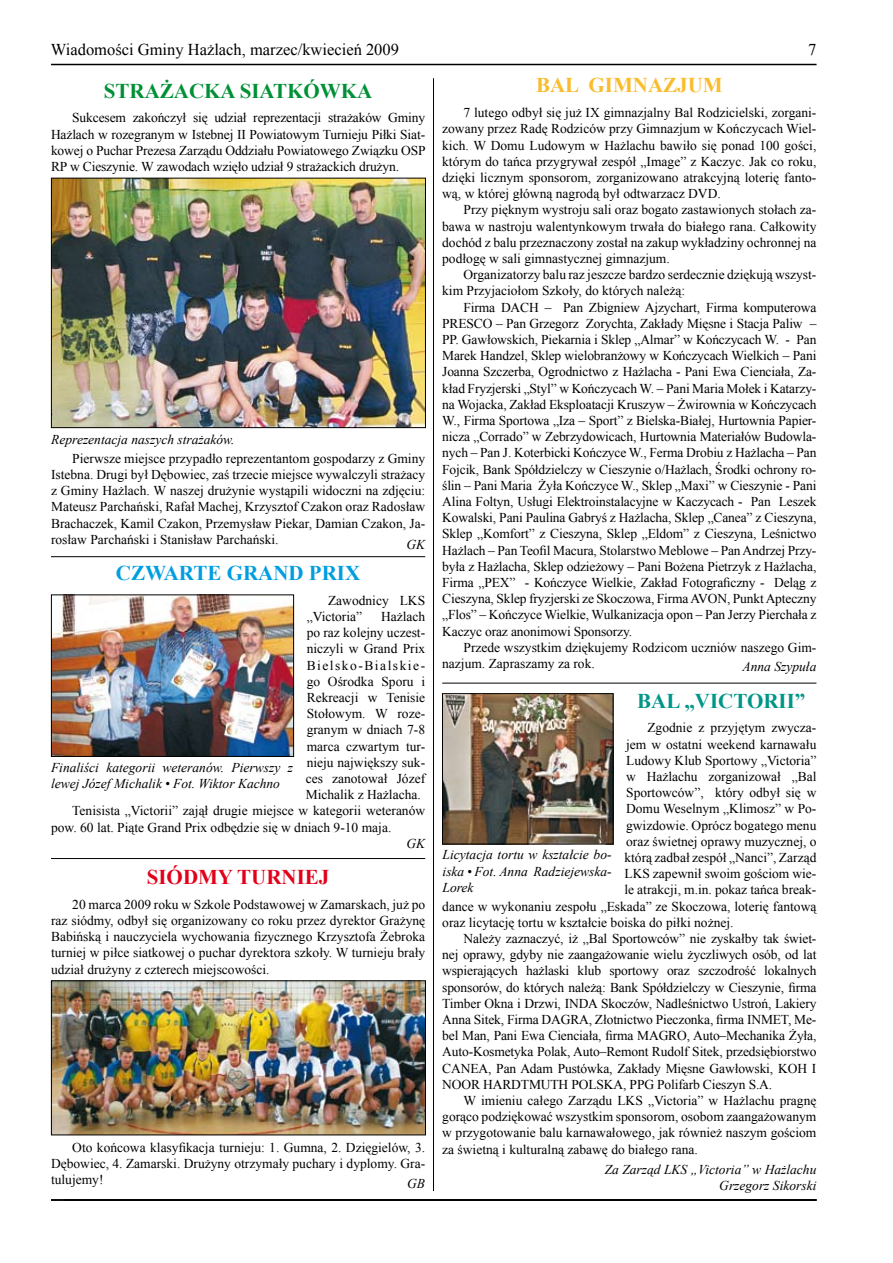
<style>
.page{position:relative;width:893px;height:1263px;background:#fff}
.page>*{position:absolute;margin:0;border:0;box-sizing:border-box;transform-origin:0 0}
.t1{font:700 21px "Times New Roman";color:#009036}
.t2{font:700 21px "Times New Roman";color:#009ee0}
.t3{font:700 21px "Times New Roman";color:#e2001a}
.t4{font:700 21px "Times New Roman";color:#009688}
.t5{font:700 21px "Times New Roman";color:#fabc2c}
.t6{font:16.5px "Times New Roman";color:#000}
.t7{font:13.5px/16.2px "Times New Roman";color:#000;text-align:justify}
.t8{font:italic 13.5px/16.2px "Times New Roman";color:#000}
.t9{font:13.5px "Times New Roman";letter-spacing:.11em;color:#000}
</style>
<div class="page">
<hr style="left:51px;top:64px;width:765px;height:1px;background:#000">
<hr style="left:51px;top:1199px;width:765px;height:2px;background:#000">
<img style="left:53px;top:180px;width:371px;height:246px">
<div style="left:51px;top:178px;width:375px;height:250px;border:1px solid #000"></div>
<hr style="left:51px;top:556px;width:374px;height:1px;background:#000">
<img style="left:53px;top:596px;width:239px;height:159px">
<div style="left:51px;top:594px;width:243px;height:163px;border:1px solid #000"></div>
<hr style="left:51px;top:858px;width:374px;height:1px;background:#000">
<img style="left:53px;top:982px;width:371px;height:151px">
<div style="left:51px;top:980px;width:375px;height:155px;border:1px solid #000"></div>
<img style="left:444px;top:695px;width:167px;height:147px">
<div style="left:442px;top:693px;width:171px;height:151px;border:1px solid #000"></div>
<hr style="left:442px;top:683px;width:374px;height:1px;background:#000">
<hr style="left:433px;top:78px;width:1px;height:1113px;background:#000">
<p class="t6" style="left:51px;top:39px;width:350px">Wiadomości Gminy Hażlach, marzec/kwiecień 2009</p>
<p class="t6" style="left:808px;top:39px;width:10px">7</p>
<h1 class="t1" style="left:104px;top:76px;width:270px">STRAŻACKA SIATKÓWKA</h1>
<p class="t7" style="left:51px;top:110px;width:376px;text-indent:21px">Sukcesem zakończył się udział reprezentacji strażaków Gminy Hażlach w rozegranym w Istebnej II Powiatowym Turnieju Piłki Siat&shy;kowej o Puchar Prezesa Zarządu Oddziału Powiatowego Związku OSP RP w Cieszynie. W zawodach wzięło udział 9 strażackich drużyn.</p>
<h1 class="t5" style="left:536px;top:71px;width:188px">BAL GIMNAZJUM</h1>
<p class="t7" style="left:442px;top:104px;width:376px;text-indent:21px">7 lutego odbył się już IX gimnazjalny Bal Rodzicielski, zorgani&shy;zowany przez Radę Rodziców przy Gimnazjum w Kończycach Wiel&shy;kich. W Domu Ludowym w Hażlachu bawiło się ponad 100 gości, którym do tańca przygrywał zespół „Image” z Kaczyc. Jak co roku, dzięki licznym sponsorom, zorganizowano atrakcyjną loterię fanto&shy;wą, w której główną nagrodą był odtwarzacz DVD.</p>
<p class="t7" style="left:442px;top:202px;width:376px;text-indent:21px">Przy pięknym wystroju sali oraz bogato zastawionych stołach za&shy;bawa w nastroju walentynkowym trwała do białego rana. Całkowity dochód z balu przeznaczony został na zakup wykładziny ochronnej na podłogę w sali gimnastycznej gimnazjum.</p>
<p class="t7" style="left:442px;top:266px;width:376px;text-indent:21px">Organizatorzy balu raz jeszcze bardzo serdecznie dziękują wszyst&shy;kim Przyjaciołom Szkoły, do których należą:</p>
<p class="t7" style="left:442px;top:299px;width:376px;text-indent:21px">Firma DACH – Pan Zbigniew Ajzychart, Firma komputerowa PRESCO – Pan Grzegorz Zorychta, Zakłady Mięsne i Stacja Paliw – PP. Gawłowskich, Piekarnia i Sklep „Almar” w Kończycach W. - Pan Marek Handzel, Sklep wielobranżowy w Kończycach Wielkich – Pani Joanna Szczerba, Ogrodnictwo z Hażlacha - Pani Ewa Cienciała, Za&shy;kład Fryzjerski „Styl” w Kończycach W. – Pani Maria Mołek i Katarzy&shy;na Wojacka, Zakład Eksploatacji Kruszyw – Żwirownia w Kończycach W., Firma Sportowa „Iza – Sport” z Bielska-Białej, Hurtownia Papier&shy;nicza „Corrado” w Zebrzydowicach, Hurtownia Materiałów Budowla&shy;nych – Pan J. Koterbicki Kończyce W., Ferma Drobiu z Hażlacha – Pan Fojcik, Bank Spółdzielczy w Cieszynie o/Hażlach, Środki ochrony ro&shy;ślin – Pani Maria Żyła Kończyce W., Sklep „Maxi” w Cieszynie - Pani Alina Foltyn, Usługi Elektroinstalacyjne w Kaczycach - Pan Leszek Kowalski, Pani Paulina Gabryś z Hażlacha, Sklep „Canea” z Cieszyna, Sklep „Komfort” z Cieszyna, Sklep „Eldom” z Cieszyna, Leśnictwo Hażlach – Pan Teofil Macura, Stolarstwo Meblowe – Pan Andrzej Przy&shy;była z Hażlacha, Sklep odzieżowy – Pani Bożena Pietrzyk z Hażlacha, Firma „PEX” - Kończyce Wielkie, Zakład Fotograficzny - Deląg z Cieszyna, Sklep fryzjerski ze Skoczowa, Firma AVON, Punkt Apteczny „Flos” – Kończyce Wielkie, Wulkanizacja opon – Pan Jerzy Pierchała z Kaczyc oraz anonimowi Sponsorzy.</p>
<p class="t7" style="left:442px;top:639px;width:376px;text-indent:21px">Przede wszystkim dziękujemy Rodzicom uczniów naszego Gim&shy;nazjum. Zapraszamy za rok.</p>
<p class="t8" style="left:51px;top:431px;width:185px">Reprezentacja naszych strażaków.</p>
<p class="t7" style="left:51px;top:450px;width:376px;text-indent:21px">Pierwsze miejsce przypadło reprezentantom gospodarzy z Gminy Istebna. Drugi był Dębowiec, zaś trzecie miejsce wywalczyli strażacy z Gminy Hażlach. W naszej drużynie wystąpili widoczni na zdjęciu:<br>Mateusz Parchański, Rafał Machej, Krzysztof Czakon oraz Radosław Brachaczek, Kamil Czakon, Przemysław Piekar, Damian Czakon, Ja&shy;rosław Parchański i Stanisław Parchański.</p>
<p class="t8" style="left:406px;top:536px;width:20px">GK</p>
<h1 class="t2" style="left:116px;top:558px;width:246px">CZWARTE GRAND PRIX</h1>
<p class="t7" style="left:307px;top:592px;width:120px;text-indent:21px">Zawodnicy LKS „Victoria”</p>
<p class="t7" style="left:381px;top:608px;width:46px">Hażlach</p>
<p class="t7" style="left:307px;top:624px;width:120px">po raz kolejny uczest-</p>
<p class="t7" style="left:307px;top:640px;width:120px">niczyli w Grand Prix</p>
<p class="t9" style="left:307px;top:656px;width:120px">Bielsko-Bialskie-</p>
<p class="t7" style="left:307px;top:673px;width:120px">go Ośrodka Sporu i</p>
<p class="t7" style="left:307px;top:689px;width:120px">Rekreacji w Tenisie</p>
<p class="t7" style="left:307px;top:705px;width:120px">Stołowym. W roze-</p>
<p class="t7" style="left:307px;top:721px;width:120px">granym w dniach 7-8</p>
<p class="t7" style="left:307px;top:738px;width:120px">marca czwartym tur-</p>
<p class="t7" style="left:307px;top:754px;width:120px">nieju największy suk-</p>
<p class="t7" style="left:306px;top:770px;width:121px">ces zanotował Józef</p>
<p class="t7" style="left:306px;top:786px;width:117px">Michalik z Hażlacha.</p>
<p class="t7" style="left:72px;top:802px;width:354px">Tenisista „Victorii” zajął drugie miejsce w kategorii weteranów</p>
<p class="t7" style="left:51px;top:819px;width:342px">pow. 60 lat. Piąte Grand Prix odbędzie się w dniach 9-10 maja.</p>
<p class="t8" style="left:406px;top:835px;width:20px">GK</p>
<h1 class="t3" style="left:147px;top:862px;width:184px">SIÓDMY TURNIEJ</h1>
<p class="t7" style="left:51px;top:896px;width:376px;text-indent:21px">20 marca 2009 roku w Szkole Podstawowej w Zamarskach, już po raz siódmy, odbył się organizowany co roku przez dyrektor Grażynę Babińską i nauczyciela wychowania fizycznego Krzysztofa Żebroka turniej w piłce siatkowej o puchar dyrektora szkoły. W turnieju brały udział drużyny z czterech miejscowości.</p>
<p class="t8" style="left:743px;top:658px;width:75px">Anna Szypuła</p>
<h1 class="t4" style="left:637px;top:686px;width:170px">BAL „VICTORII”</h1>
<p class="t7" style="left:647px;top:719px;width:171px">Zgodnie z przyjętym zwycza-</p>
<p class="t7" style="left:626px;top:736px;width:192px">jem w ostatni weekend karnawału</p>
<p class="t7" style="left:626px;top:752px;width:192px">Ludowy Klub Sportowy „Victoria”</p>
<p class="t7" style="left:626px;top:768px;width:192px">w Hażlachu zorganizował „Bal</p>
<p class="t7" style="left:626px;top:784px;width:192px">Sportowców”, który odbył się w</p>
<p class="t7" style="left:626px;top:800px;width:192px">Domu Weselnym „Klimosz” w Po-</p>
<p class="t7" style="left:626px;top:817px;width:192px">gwizdowie. Oprócz bogatego menu</p>
<p class="t7" style="left:626px;top:833px;width:192px">oraz świetnej oprawy muzycznej, o</p>
<p class="t7" style="left:624px;top:849px;width:194px">którą zadbał zespół „Nanci”, Zarząd</p>
<p class="t7" style="left:624px;top:865px;width:194px">LKS zapewnił swoim gościom wie-</p>
<p class="t7" style="left:624px;top:881px;width:194px">le atrakcji, m.in. pokaz tańca break-</p>
<p class="t7" style="left:442px;top:898px;width:376px">dance w wykonaniu zespołu „Eskada” ze Skoczowa, loterię fantową</p>
<p class="t7" style="left:442px;top:914px;width:293px">oraz licytację tortu w kształcie boiska do piłki nożnej.</p>
<p class="t7" style="left:463px;top:930px;width:354px">Należy zaznaczyć, iż „Bal Sportowców” nie zyskałby tak świet-</p>
<p class="t7" style="left:442px;top:946px;width:376px">nej oprawy, gdyby nie zaangażowanie wielu życzliwych osób, od lat</p>
<p class="t7" style="left:442px;top:962px;width:376px">wspierających hażlaski klub sportowy oraz szczodrość lokalnych</p>
<p class="t7" style="left:442px;top:979px;width:376px">sponsorów, do których należą: Bank Spółdzielczy w Cieszynie, firma</p>
<p class="t7" style="left:442px;top:995px;width:376px">Timber Okna i Drzwi, INDA Skoczów, Nadleśnictwo Ustroń, Lakiery</p>
<p class="t7" style="left:442px;top:1011px;width:376px">Anna Sitek, Firma DAGRA, Złotnictwo Pieczonka, firma INMET, Me-</p>
<p class="t7" style="left:442px;top:1027px;width:376px">bel Man, Pani Ewa Cienciała, firma MAGRO, Auto–Mechanika Żyła,</p>
<p class="t7" style="left:442px;top:1043px;width:376px">Auto-Kosmetyka Polak, Auto–Remont Rudolf Sitek, przedsiębiorstwo</p>
<p class="t7" style="left:442px;top:1060px;width:376px">CANEA, Pan Adam Pustówka, Zakłady Mięsne Gawłowski, KOH I</p>
<p class="t7" style="left:442px;top:1076px;width:332px">NOOR HARDTMUTH POLSKA, PPG Polifarb Cieszyn S.A.</p>
<p class="t7" style="left:463px;top:1092px;width:354px">W imieniu całego Zarządu LKS „Victoria” w Hażlachu pragnę</p>
<p class="t7" style="left:442px;top:1108px;width:376px">gorąco podziękować wszystkim sponsorom, osobom zaangażowanym</p>
<p class="t7" style="left:442px;top:1124px;width:376px">w przygotowanie balu karnawałowego, jak również naszym gościom</p>
<p class="t7" style="left:442px;top:1141px;width:257px">za świetną i kulturalną zabawę do białego rana.</p>
<p class="t8" style="left:605px;top:1161px;width:213px;text-align:right">Za Zarząd LKS „Victoria” w Hażlachu<br>Grzegorz Sikorski</p>
<p class="t8" style="left:51px;top:759px;width:243px">Finaliści kategorii weteranów. Pierwszy z lewej Józef Michalik • Fot. Wiktor Kachno</p>
<p class="t8" style="left:443px;top:846px;width:171px;text-align:justify">Licytacja tortu w kształcie bo&shy;iska • Fot. Anna Radziejewska-Lorek</p>
<p class="t7" style="left:51px;top:1139px;width:376px;text-indent:21px">Oto końcowa klasyfikacja turnieju: 1. Gumna, 2. Dzięgielów, 3.<br>Dębowiec, 4. Zamarski. Drużyny otrzymały puchary i dyplomy. Gra&shy;tulujemy!</p>
<p class="t8" style="left:407px;top:1175px;width:19px">GB</p>
</div>
